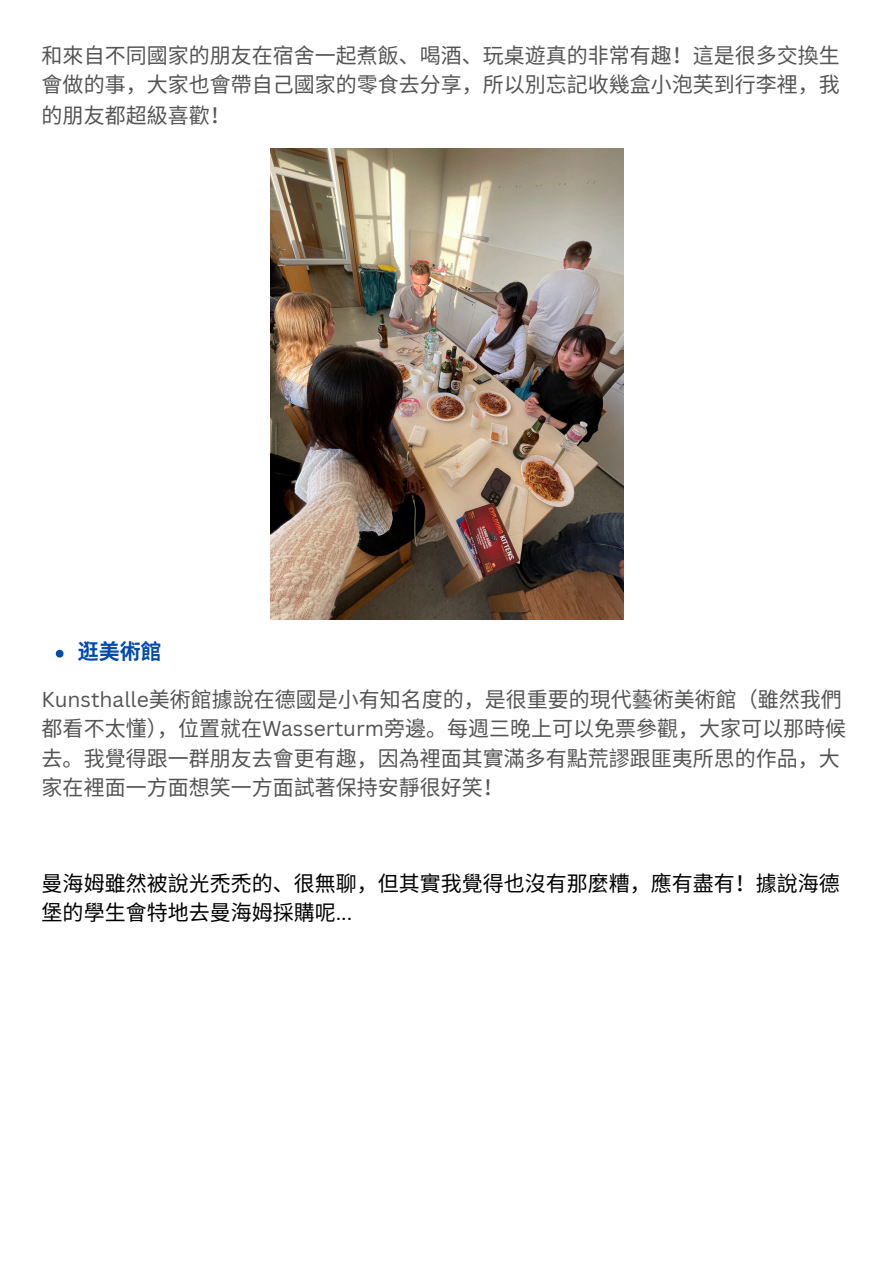
<style>
.page{position:relative;width:894px;height:1263px;background:#fff}
.page>*{position:absolute;margin:0;border:0;box-sizing:border-box;transform-origin:0 0}
.t1{font:21px/29.7px "Noto Sans CJ Ksc";color:#545454;text-align:justify}
.t2{font:21px/29.2px "Noto Sans CJ Ksc";color:#000}
.t3{font:700 21px "Noto Sans CJ Ksc";color:#004aad}
.s1{font-family:"Canva Sans"}
</style>
<div class="page">
<svg style="left:56px;top:650px;width:7px;height:7px"></svg>
<img style="left:270px;top:148px;width:353px;height:472px">
<p class="t1" style="left:42px;top:39px;width:799px">和來自不同國家的朋友在宿舍一起煮飯、喝酒、玩桌遊真的非常有趣！這是很多交換生會做的事，大家也會帶自己國家的零食去分享，所以別忘記收幾盒小泡芙到行李裡，我的朋友都超級喜歡！</p>
<p class="t3" style="left:78px;top:635px;width:85px">逛美術館</p>
<p class="t1" style="left:42px;top:683px;width:805px;text-align:left"><span class="s1">Kunsthalle</span>美術館據說在德國是小有知名度的，是很重要的現代藝術美術館（雖然我們都看不太懂），位置就在<span class="s1">Wasserturm</span>旁邊。每週三晚上可以免票參觀，大家可以那時候去。我覺得跟一群朋友去會更有趣，因為裡面其實滿多有點荒謬跟匪夷所思的作品，大家在裡面一方面想笑一方面試著保持安靜很好笑！</p>
<p class="t2" style="left:42px;top:868px;width:799px">曼海姆雖然被說光禿禿的、很無聊，但其實我覺得也沒有那麼糟，應有盡有！據說海德堡的學生會特地去曼海姆採購呢<span class="s1">...</span></p>
</div>
